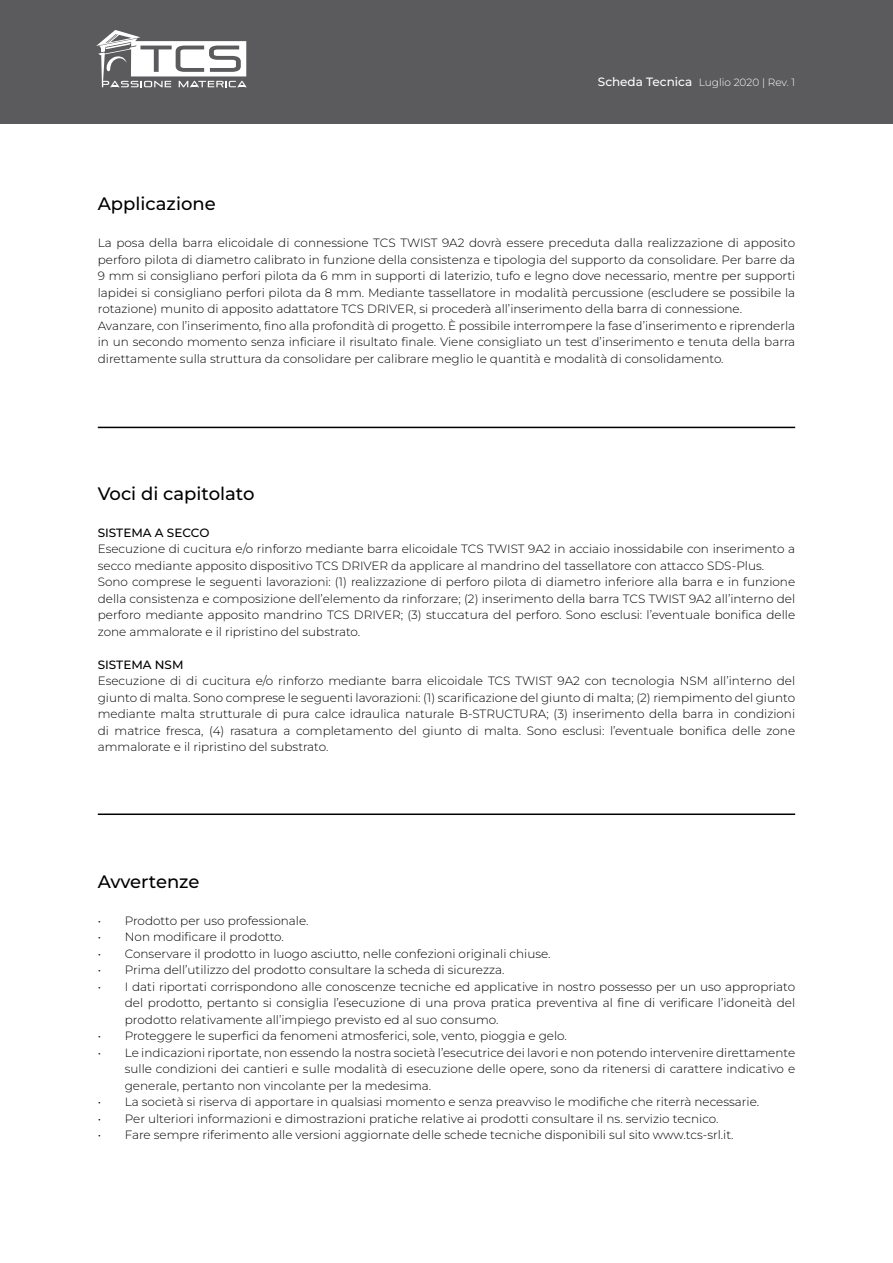
<style>
.page{position:relative;width:893px;height:1263px;background:#fff}
.page>*{position:absolute;margin:0;border:0;box-sizing:border-box;transform-origin:0 0}
.t1{font:100 18px "Montserrat";color:#000}
.t2{font:300 12px/16.5px "Montserrat";color:#000;text-align:justify}
.t3{font:100 12px "Montserrat";color:#000}
.t4{font:300 10.5px "Montserrat";color:#fff}
.s1{font-weight:100;font-size:12px}
</style>
<div class="page">
<div style="left:0;top:0;width:893px;height:123px;background:#5b5a5c"></div>
<hr style="left:98px;top:427px;width:697px;height:1px;background:#000">
<svg style="left:96px;top:30px;width:151px;height:57px"></svg>
<hr style="left:98px;top:813px;width:697px;height:2px;background:#000">
<h1 class="t1" style="left:98px;top:192px;width:119px">Applicazione</h1>
<p class="t4" style="left:598px;top:75px;width:199px"><span class="s1">Scheda Tecnica</span> Luglio 2020 | Rev. 1</p>
<p class="t2" style="left:98px;top:234px;width:699px;text-align:left">La posa della barra elicoidale di connessione TCS TWIST 9A2 dovrà essere preceduta dalla realizzazione di apposito perforo pilota di diametro calibrato in funzione della consistenza e tipologia del supporto da consolidare. Per barre da 9 mm si consigliano perfori pilota da 6 mm in supporti di laterizio, tufo e legno dove necessario, mentre per supporti lapidei si consigliano perfori pilota da 8 mm. Mediante tassellatore in modalità percussione (escludere se possibile la rotazione) munito di apposito adattatore TCS DRIVER, si procederà all’inserimento della barra di connessione.<br>Avanzare, con l’inserimento, fino alla profondità di progetto. È possibile interrompere la fase d’inserimento e riprenderla in un secondo momento senza inficiare il risultato finale. Viene consigliato un test d’inserimento e tenuta della barra direttamente sulla struttura da consolidare per calibrare meglio le quantità e modalità di consolidamento.</p>
<h1 class="t1" style="left:98px;top:481px;width:158px">Voci di capitolato</h1>
<p class="t3" style="left:98px;top:524px;width:113px">SISTEMA A SECCO</p>
<p class="t2" style="left:98px;top:540px;width:699px;text-align:left">Esecuzione di cucitura e/o rinforzo mediante barra elicoidale TCS TWIST 9A2 in acciaio inossidabile con inserimento a secco mediante apposito dispositivo TCS DRIVER da applicare al mandrino del tassellatore con attacco SDS-Plus.<br>Sono comprese le seguenti lavorazioni: (1) realizzazione di perforo pilota di diametro inferiore alla barra e in funzione della consistenza e composizione dell’elemento da rinforzare; (2) inserimento della barra TCS TWIST 9A2 all’interno del perforo mediante apposito mandrino TCS DRIVER; (3) stuccatura del perforo. Sono esclusi: l’eventuale bonifica delle zone ammalorate e il ripristino del substrato.</p>
<p class="t3" style="left:98px;top:656px;width:87px">SISTEMA NSM</p>
<p class="t2" style="left:98px;top:672px;width:699px">Esecuzione di di cucitura e/o rinforzo mediante barra elicoidale TCS TWIST 9A2 con tecnologia NSM all’interno del giunto di malta. Sono comprese le seguenti lavorazioni: (1) scarificazione del giunto di malta; (2) riempimento del giunto mediante malta strutturale di pura calce idraulica naturale B-STRUCTURA; (3) inserimento della barra in condizioni di matrice fresca, (4) rasatura a completamento del giunto di malta. Sono esclusi: l’eventuale bonifica delle zone ammalorate e il ripristino del substrato.</p>
<h1 class="t1" style="left:98px;top:869px;width:103px">Avvertenze</h1>
<p class="t2" style="left:98px;top:912px;width:212px">• Prodotto per uso professionale.</p>
<p class="t2" style="left:98px;top:928px;width:188px">• Non modificare il prodotto.</p>
<p class="t2" style="left:98px;top:945px;width:454px">• Conservare il prodotto in luogo asciutto, nelle confezioni originali chiuse.</p>
<p class="t2" style="left:98px;top:961px;width:408px">• Prima dell’utilizzo del prodotto consultare la scheda di sicurezza.</p>
<p class="t2" style="left:125px;top:978px;width:672px;text-indent:-27px">• I dati riportati corrispondono alle conoscenze tecniche ed applicative in nostro possesso per un uso appropriato del prodotto, pertanto si consiglia l’esecuzione di una prova pratica preventiva al fine di verificare l’idoneità del prodotto relativamente all’impiego previsto ed al suo consumo.</p>
<p class="t2" style="left:98px;top:1027px;width:471px">• Proteggere le superfici da fenomeni atmosferici, sole, vento, pioggia e gelo.</p>
<p class="t2" style="left:125px;top:1044px;width:672px;text-indent:-27px">• Le indicazioni riportate, non essendo la nostra società l’esecutrice dei lavori e non potendo intervenire direttamente sulle condizioni dei cantieri e sulle modalità di esecuzione delle opere, sono da ritenersi di carattere indicativo e generale, pertanto non vincolante per la medesima.</p>
<p class="t2" style="left:98px;top:1093px;width:663px">• La società si riserva di apportare in qualsiasi momento e senza preavviso le modifiche che riterrà necessarie.</p>
<p class="t2" style="left:98px;top:1110px;width:622px">• Per ulteriori informazioni e dimostrazioni pratiche relative ai prodotti consultare il ns. servizio tecnico.</p>
<p class="t2" style="left:98px;top:1126px;width:637px">• Fare sempre riferimento alle versioni aggiornate delle schede tecniche disponibili sul sito www.tcs-srl.it.</p>
</div>
